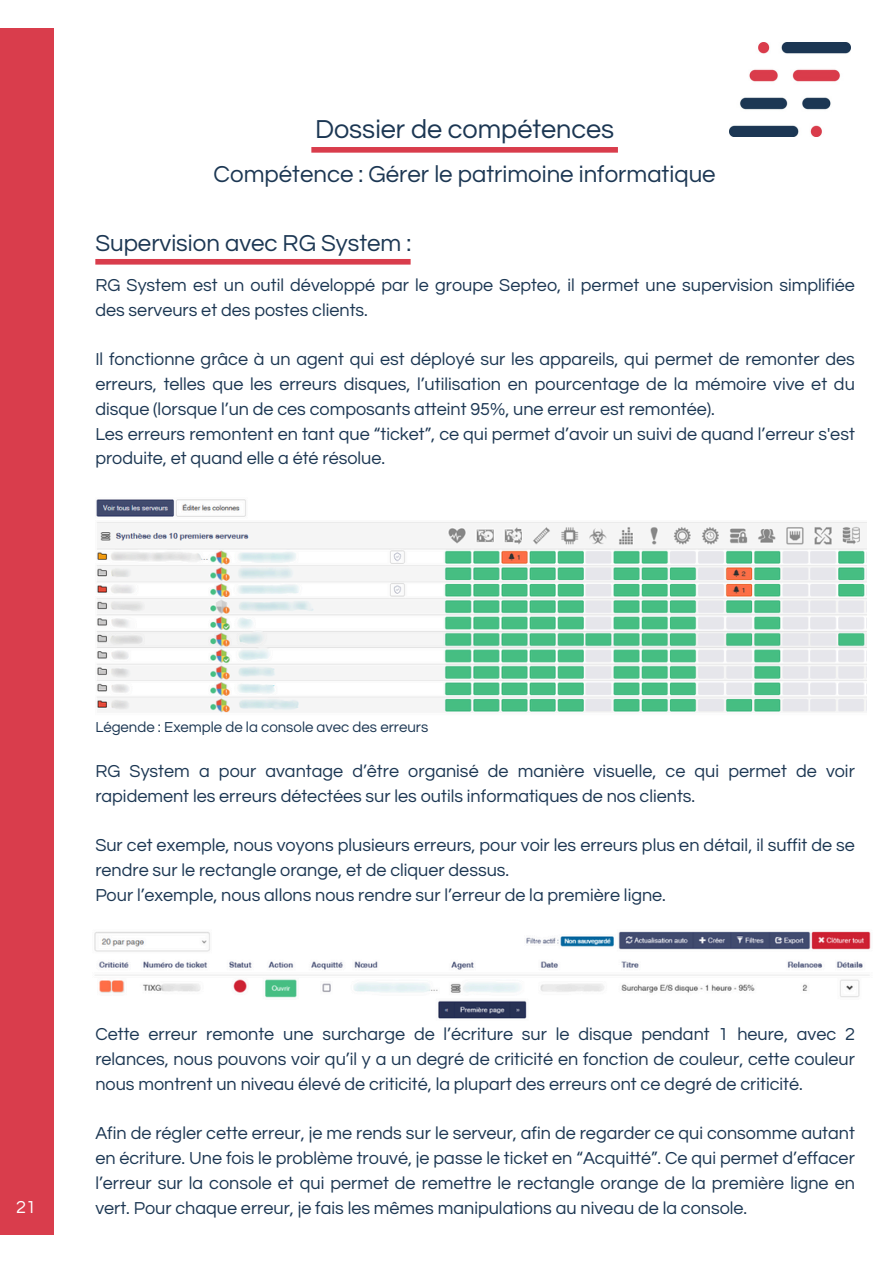
<style>
.page{position:relative;width:894px;height:1264px;background:#fff}
.page>*{position:absolute;margin:0;border:0;box-sizing:border-box;transform-origin:0 0}
.t1{font:27px "Questrial";color:#1c3753}
.t2{font:24px "Questrial";color:#1c3753}
.t3{font:18px/24.8px "Questrial";color:#1c3753}
.t4{font:18px "Questrial";color:#fff}
.t5{font:15px "Questrial";color:#1c3753}
</style>
<div class="page">
<div style="left:311px;top:147px;width:306px;height:6px;background:#d93d4c"></div>
<div style="left:0;top:29px;width:54px;height:1205px;background:#d93d4c"></div>
<img style="left:729px;top:43px;width:121px;height:93px">
<div style="left:95px;top:259px;width:315px;height:5px;background:#d93d4c"></div>
<img style="left:96px;top:499px;width:770px;height:214px">
<img style="left:94px;top:931px;width:777px;height:88px">
<p class="t1" style="left:315px;top:116px;width:301px">Dossier de compétences</p>
<h1 class="t2" style="left:213px;top:162px;width:503px">Compétence : Gérer le patrimoine informatique</h1>
<h2 class="t2" style="left:95px;top:231px;width:317px">Supervision avec RG System :</h2>
<p class="t3" style="left:95px;top:273px;width:760px">RG System est un outil développé par le groupe Septeo, il permet une supervision simplifiée des serveurs et des postes clients.</p>
<h2 class="t3" style="left:95px;top:347px;width:760px">Il fonctionne grâce à un agent qui est déployé sur les appareils, qui permet de remonter des erreurs, telles que les erreurs disques, l’utilisation en pourcentage de la mémoire vive et du disque (lorsque l’un de ces composants atteint 95%, une erreur est remontée).<br>Les erreurs remontent en tant que “ticket”, ce qui permet d’avoir un suivi de quand l’erreur s'est produite, et quand elle a été résolue.</h2>
<p class="t4" style="left:16px;top:1197px;width:21px">21</p>
<p class="t5" style="left:95px;top:719px;width:334px">Légende : Exemple de la console avec des erreurs</p>
<h3 class="t3" style="left:95px;top:759px;width:760px">RG System a pour avantage d’être organisé de manière visuelle, ce qui permet de voir rapidement les erreurs détectées sur les outils informatiques de nos clients.</h3>
<h3 class="t3" style="left:95px;top:833px;width:760px">Sur cet exemple, nous voyons plusieurs erreurs, pour voir les erreurs plus en détail, il suffit de se rendre sur le rectangle orange, et de cliquer dessus.<br>Pour l’exemple, nous allons nous rendre sur l’erreur de la première ligne.</h3>
<p class="t3" style="left:95px;top:1022px;width:760px;text-align:justify">Cette erreur remonte une surcharge de l’écriture sur le disque pendant 1 heure, avec 2 relances, nous pouvons voir qu’il y a un degré de criticité en fonction de couleur, cette couleur nous montrent un niveau élevé de criticité, la plupart des erreurs ont ce degré de criticité.</p>
<p class="t3" style="left:95px;top:1121px;width:760px;text-align:justify">Afin de régler cette erreur, je me rends sur le serveur, afin de regarder ce qui consomme autant en écriture. Une fois le problème trouvé, je passe le ticket en “Acquitté”. Ce qui permet d’effacer l’erreur sur la console et qui permet de remettre le rectangle orange de la première ligne en vert. Pour chaque erreur, je fais les mêmes manipulations au niveau de la console.</p>
</div>
